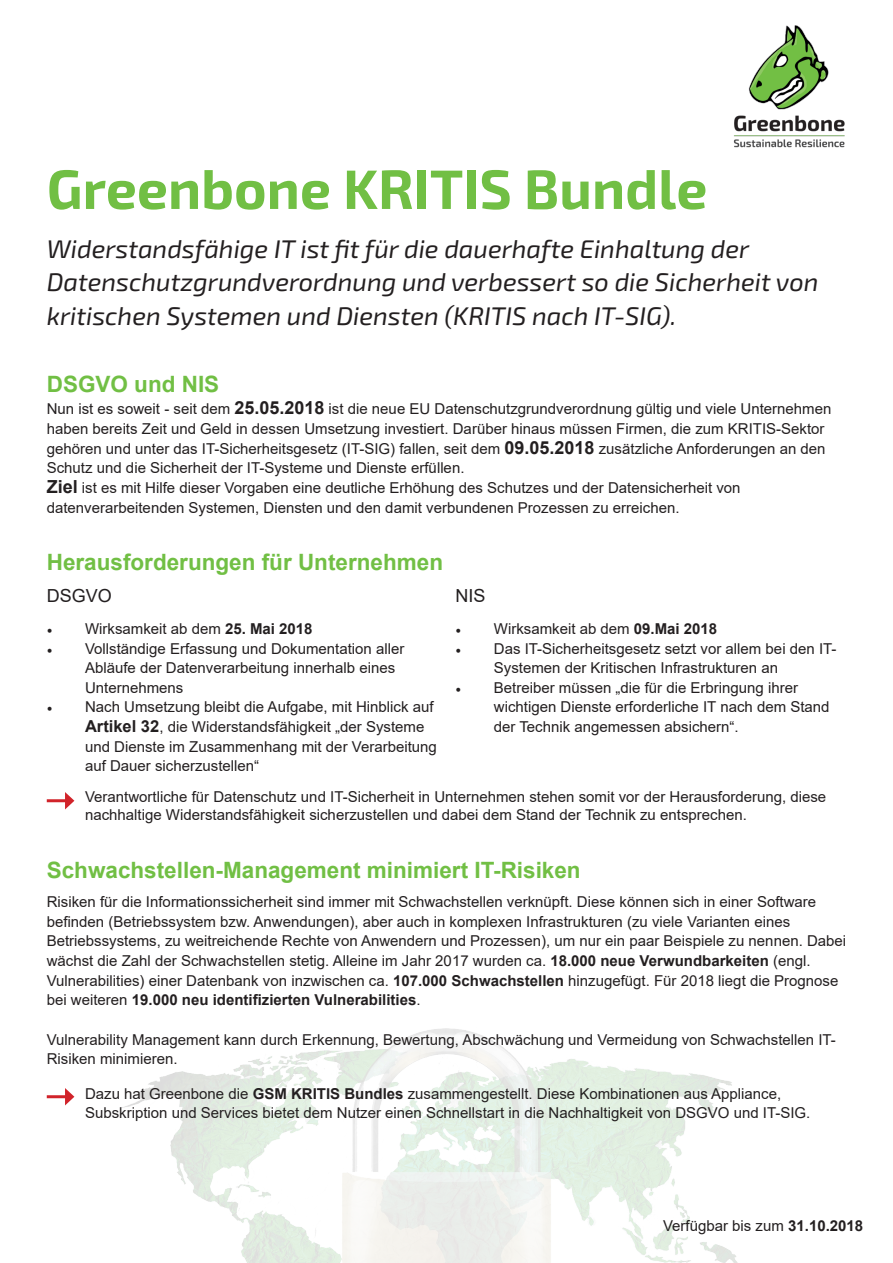
<style>
.page{position:relative;width:893px;height:1263px;background:#fff}
.page>*{position:absolute;margin:0;border:0;box-sizing:border-box;transform-origin:0 0}
.t1{font:700 55.5px "Greenbone";color:#71bf44}
.t2{font:italic 25.5px/33.3px "Greenbone";color:#231f20}
.t3{font:700 22.5px "Arial";color:#71bf44}
.t4{font:18px "Arial";color:#231f20}
.t5{font:15px/19.6px "Arial";color:#231f20}
.t6{font:15px "Minion Pro";color:#231f20}
.s1{font-weight:700;font-size:18px}
.s2{font-weight:700}
.s3{font-weight:700;font-size:16.5px}
</style>
<div class="page">
<img style="left:733px;top:26px;width:112px;height:122px">
<img style="left:121px;top:1028px;width:617px;height:235px">
<hr style="left:47px;top:799px;width:21px;height:3px;background:#d1232a">
<svg style="left:65px;top:792px;width:9px;height:17px"></svg>
<hr style="left:47px;top:1095px;width:21px;height:3px;background:#d1232a">
<svg style="left:65px;top:1088px;width:9px;height:17px"></svg>
<p class="t1" style="left:47px;top:153px;width:662px">Greenbone KRITIS Bundle</p>
<p class="t2" style="left:47px;top:231px;width:773px">Widerstandsfähige IT ist fit für die dauerhafte Einhaltung der<br>Datenschutzgrundverordnung und verbessert so die Sicherheit von kritischen Systemen und Diensten (KRITIS nach IT-SIG).</p>
<p class="t3" style="left:47px;top:368px;width:174px">DSGVO und NIS</p>
<p class="t5" style="left:47px;top:399px;width:786px">Nun ist es soweit - seit dem <span class="s1">25.05.2018</span> ist die neue EU Datenschutzgrundverordnung gültig und viele Unternehmen haben bereits Zeit und Geld in dessen Umsetzung investiert. Darüber hinaus müssen Firmen, die zum KRITIS-Sektor gehören und unter das IT-Sicherheitsgesetz (IT-SIG) fallen, seit dem <span class="s1">09.05.2018</span> zusätzliche Anforderungen an den Schutz und die Sicherheit der IT-Systeme und Dienste erfüllen.</p>
<p class="t5" style="left:47px;top:478px;width:695px"><span class="s1">Ziel</span> ist es mit Hilfe dieser Vorgaben eine deutliche Erhöhung des Schutzes und der Datensicherheit von datenverarbeitenden Systemen, Diensten und den damit verbundenen Prozessen zu erreichen.</p>
<p class="t3" style="left:47px;top:546px;width:398px">Herausforderungen für Unternehmen</p>
<p class="t4" style="left:47px;top:583px;width:67px">DSGVO</p>
<p class="t4" style="left:455px;top:583px;width:32px">NIS</p>
<p class="t6" style="left:47px;top:619px;width:7px">•</p>
<p class="t6" style="left:47px;top:639px;width:7px">•</p>
<p class="t6" style="left:47px;top:698px;width:7px">•</p>
<p class="t5" style="left:85px;top:619px;width:229px">Wirksamkeit ab dem <span class="s2">25. Mai 2018</span></p>
<p class="t5" style="left:85px;top:638px;width:321px">Vollständige Erfassung und Dokumentation aller<br>Abläufe der Datenverarbeitung innerhalb eines<br>Unternehmens</p>
<p class="t5" style="left:85px;top:697px;width:353px">Nach Umsetzung bleibt die Aufgabe, mit Hinblick auf <span class="s3">Artikel 32</span>, die Widerstandsfähigkeit „der Systeme und Dienste im Zusammenhang mit der Verarbeitung auf Dauer sicherzustellen“</p>
<p class="t6" style="left:455px;top:619px;width:7px">•</p>
<p class="t6" style="left:455px;top:639px;width:7px">•</p>
<p class="t6" style="left:455px;top:678px;width:7px">•</p>
<p class="t5" style="left:494px;top:619px;width:225px">Wirksamkeit ab dem <span class="s2">09.Mai 2018</span></p>
<p class="t5" style="left:494px;top:638px;width:344px">Das IT-Sicherheitsgesetz setzt vor allem bei den IT-<br>Systemen der Kritischen Infrastrukturen an</p>
<p class="t5" style="left:494px;top:678px;width:337px">Betreiber müssen „die für die Erbringung ihrer wichtigen Dienste erforderliche IT nach dem Stand der Technik angemessen absichern“.</p>
<p class="t5" style="left:85px;top:787px;width:743px;line-height:18px">Verantwortliche für Datenschutz und IT-Sicherheit in Unternehmen stehen somit vor der Herausforderung, diese nachhaltige Widerstandsfähigkeit sicherzustellen und dabei dem Stand der Technik zu entsprechen.</p>
<p class="t3" style="left:47px;top:854px;width:535px">Schwachstellen-Management minimiert IT-Risiken</p>
<p class="t5" style="left:47px;top:892px;width:801px">Risiken für die Informationssicherheit sind immer mit Schwachstellen verknüpft. Diese können sich in einer Software befinden (Betriebssystem bzw. Anwendungen), aber auch in komplexen Infrastrukturen (zu viele Varianten eines Betriebssystems, zu weitreichende Rechte von Anwendern und Prozessen), um nur ein paar Beispiele zu nennen. Dabei wächst die Zahl der Schwachstellen stetig. Alleine im Jahr 2017 wurden ca. <span class="s2">18.000 neue Verwundbarkeiten</span> (engl.<br>Vulnerabilities) einer Datenbank von inzwischen ca. <span class="s2">107.000 Schwachstellen</span> hinzugefügt. Für 2018 liegt die Prognose bei weiteren <span class="s2">19.000 neu identifizierten Vulnerabilities</span>.</p>
<p class="t5" style="left:47px;top:1029px;width:791px">Vulnerability Management kann durch Erkennung, Bewertung, Abschwächung und Vermeidung von Schwachstellen IT-<br>Risiken minimieren.</p>
<p class="t5" style="left:85px;top:1084px;width:727px">Dazu hat Greenbone die <span class="s2">GSM KRITIS Bundles</span> zusammengestellt. Diese Kombinationen aus Appliance,<br>Subskription und Services bietet dem Nutzer einen Schnellstart in die Nachhaltigkeit von DSGVO und IT-SIG.</p>
<p class="t5" style="left:663px;top:1216px;width:202px">Verfügbar bis zum <span class="s2">31.10.2018</span></p>
</div>
